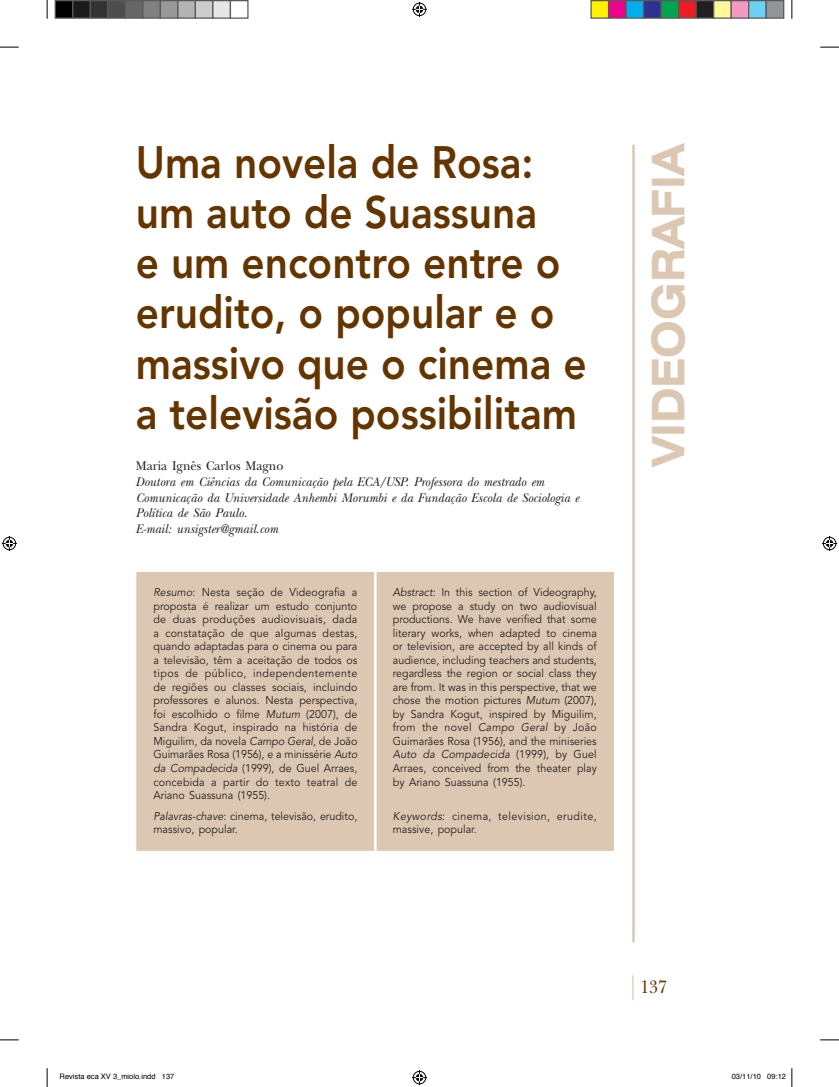
<style>
.page{position:relative;width:839px;height:1087px;background:#fff}
.page>*{position:absolute;margin:0;border:0;box-sizing:border-box;transform-origin:0 0}
.t1{font:800 45px/50px "Avenir";color:#653500;scale:.9 1}
.t2{font:700 expanded 45px "Swiss 721 BT";color:#dcc8b2;scale:.88 1}
.t3{font:18.75px "New Baskerville";color:#653500;scale:.9 1}
.t4{font:italic 13.12px/15.8px "New Baskerville";color:#231f20;scale:.95 1}
.t5{font:13.12px "New Baskerville";color:#231f20;scale:.95 1}
.t6{font:11.25px/13.5px "Avenir";color:#231f20;text-align:justify;scale:.95 1}
.t7{font:11.25px/13.5px "Avenir";letter-spacing:.035em;color:#231f20;scale:.95 1}
.t8{font:7.5px "Helvetica";color:#000}
.s1{font-style:italic}
</style>
<div class="page">
<hr style="left:632px;top:145px;width:2px;height:797px;background:#dcc8b2">
<svg style="left:632px;top:975px;width:1px;height:25px"></svg>
<div style="left:136px;top:571px;width:478px;height:280px;background:#dcc8b2;border:1px solid #fff"></div>
<hr style="left:374px;top:571px;width:2px;height:280px;background:#fff">
<svg style="left:0;top:46px;width:19px;height:2px"></svg>
<svg style="left:820px;top:46px;width:18px;height:2px"></svg>
<svg style="left:0;top:1039px;width:19px;height:1px"></svg>
<svg style="left:820px;top:1039px;width:18px;height:1px"></svg>
<svg style="left:46px;top:0;width:2px;height:19px"></svg>
<svg style="left:46px;top:1068px;width:2px;height:18px"></svg>
<svg style="left:791px;top:0;width:1px;height:19px"></svg>
<svg style="left:412px;top:2px;width:15px;height:15px"></svg>
<svg style="left:412px;top:1070px;width:15px;height:14px"></svg>
<svg style="left:2px;top:536px;width:15px;height:15px"></svg>
<svg style="left:822px;top:536px;width:14px;height:15px"></svg>
<div style="left:55px;top:1px;width:18px;height:17px;background:#000"></div>
<div style="left:55px;top:0;width:18px;height:19px;border:1px solid #595959"></div>
<div style="left:73px;top:1px;width:17px;height:17px;background:#1a1a1a"></div>
<div style="left:72px;top:0;width:19px;height:19px;border:1px solid #595959"></div>
<div style="left:90px;top:1px;width:18px;height:17px;background:#333"></div>
<div style="left:90px;top:0;width:18px;height:19px;border:1px solid #595959"></div>
<div style="left:108px;top:1px;width:17px;height:17px;background:#4d4d4d"></div>
<div style="left:107px;top:0;width:19px;height:19px;border:1px solid #595959"></div>
<div style="left:125px;top:1px;width:18px;height:17px;background:#666"></div>
<div style="left:125px;top:0;width:18px;height:19px;border:1px solid #595959"></div>
<div style="left:143px;top:1px;width:17px;height:17px;background:#808080"></div>
<div style="left:142px;top:0;width:19px;height:19px;border:1px solid #595959"></div>
<div style="left:160px;top:1px;width:18px;height:17px;background:#999"></div>
<div style="left:160px;top:0;width:18px;height:19px;border:1px solid #595959"></div>
<div style="left:178px;top:1px;width:17px;height:17px;background:#b3b3b3"></div>
<div style="left:177px;top:0;width:19px;height:19px;border:1px solid #595959"></div>
<div style="left:195px;top:1px;width:18px;height:17px;background:#ccc"></div>
<div style="left:195px;top:0;width:18px;height:19px;border:1px solid #595959"></div>
<div style="left:213px;top:1px;width:17px;height:17px;background:#e6e6e6"></div>
<div style="left:212px;top:0;width:19px;height:19px;border:1px solid #595959"></div>
<div style="left:230px;top:0;width:18px;height:19px;border:1px solid #595959"></div>
<div style="left:591px;top:1px;width:17px;height:17px;background:#fff101"></div>
<div style="left:590px;top:0;width:19px;height:19px;border:1px solid #595959"></div>
<div style="left:608px;top:1px;width:18px;height:17px;background:#ed028c"></div>
<div style="left:607px;top:0;width:19px;height:19px;border:1px solid #595959"></div>
<div style="left:626px;top:1px;width:17px;height:17px;background:#00aeef"></div>
<div style="left:625px;top:0;width:19px;height:19px;border:1px solid #595959"></div>
<div style="left:643px;top:1px;width:18px;height:17px;background:#2e3092"></div>
<div style="left:642px;top:0;width:19px;height:19px;border:1px solid #595959"></div>
<div style="left:661px;top:1px;width:17px;height:17px;background:#00a54f"></div>
<div style="left:660px;top:0;width:19px;height:19px;border:1px solid #595959"></div>
<div style="left:678px;top:1px;width:18px;height:17px;background:#ee1d23"></div>
<div style="left:677px;top:0;width:19px;height:19px;border:1px solid #595959"></div>
<div style="left:696px;top:1px;width:17px;height:17px;background:#231f20"></div>
<div style="left:695px;top:0;width:19px;height:19px;border:1px solid #595959"></div>
<div style="left:713px;top:1px;width:18px;height:17px;background:#fff79a"></div>
<div style="left:712px;top:0;width:19px;height:19px;border:1px solid #595959"></div>
<div style="left:731px;top:1px;width:17px;height:17px;background:#f499c2"></div>
<div style="left:730px;top:0;width:19px;height:19px;border:1px solid #595959"></div>
<div style="left:748px;top:1px;width:18px;height:17px;background:#6bcff6"></div>
<div style="left:747px;top:0;width:19px;height:19px;border:1px solid #595959"></div>
<div style="left:766px;top:1px;width:17px;height:17px;background:#939598"></div>
<div style="left:765px;top:0;width:19px;height:19px;border:1px solid #595959"></div>
<svg style="left:791px;top:1068px;width:1px;height:18px"></svg>
<h1 class="t1" style="left:136px;top:138px;width:502px">Uma novela de Rosa: um auto de Suassuna<br>e um encontro entre o erudito, o popular e o massivo que o cinema e a televisão possibilitam</h1>
<p class="t5" style="left:136px;top:458px;width:157px">Maria Ignês Carlos Magno</p>
<p class="t4" style="left:136px;top:474px;width:468px">Doutora em Ciências da Comunicação pela ECA/USP. Professora do mestrado em Comunicação da Universidade Anhembi Morumbi e da Fundação Escola de Sociologia e Política de São Paulo.<br>E-mail: unsigster@gmail.com</p>
<p class="t6" style="left:153px;top:586px;width:216px"><span class="s1">Resumo</span>: Nesta seção de Videografia a proposta é realizar um estudo conjunto de duas produções audiovisuais, dada a constatação de que algumas destas, quando adaptadas para o cinema ou para a televisão, têm a aceitação de todos os tipos de público, independentemente de regiões ou classes sociais, incluindo professores e alunos. Nesta perspectiva, foi escolhido o filme <span class="s1">Mutum</span> (2007), de Sandra Kogut, inspirado na história de Miguilim, da novela <span class="s1">Campo Geral,</span> de João Guimarães Rosa (1956), e a minissérie <span class="s1">Auto da Compadecida</span> (1999), de Guel Arraes, concebida a partir do texto teatral de Ariano Suassuna (1955).</p>
<p class="t6" style="left:153px;top:809px;width:216px"><span class="s1">Palavras-chave</span>: cinema, televisão, erudito, massivo, popular.</p>
<p class="t6" style="left:393px;top:586px;width:216px"><span class="s1">Abstract</span>: In this section of Videography, we propose a study on two audiovisual productions. We have verified that some literary works, when adapted to cinema or television, are accepted by all kinds of audience, including teachers and students, regardless the region or social class they are from. It was in this perspective, that we chose the motion pictures <span class="s1">Mutum</span> (2007), by Sandra Kogut, inspired by Miguilim, from the novel <span class="s1">Campo Geral</span> by João Guimarães Rosa (1956), and the miniseries <span class="s1">Auto da Compadecida</span> (1999), by Guel Arraes, conceived from the theater play by Ariano Suassuna (1955).</p>
<p class="t7" style="left:393px;top:809px;width:216px"><span class="s1">Keywords</span>: cinema, television, erudite, massive, popular.</p>
<h1 class="t2" style="left:641px;top:466px;width:370px;rotate:-90deg">Videografia</h1>
<h2 class="t3" style="left:640px;top:975px;width:31px">137</h2>
<p class="t8" style="left:60px;top:1070px;width:116px">Revista eca XV 3_miolo.indd 137</p>
<p class="t8" style="left:731px;top:1070px;width:56px">03/11/10 09:12</p>
</div>
